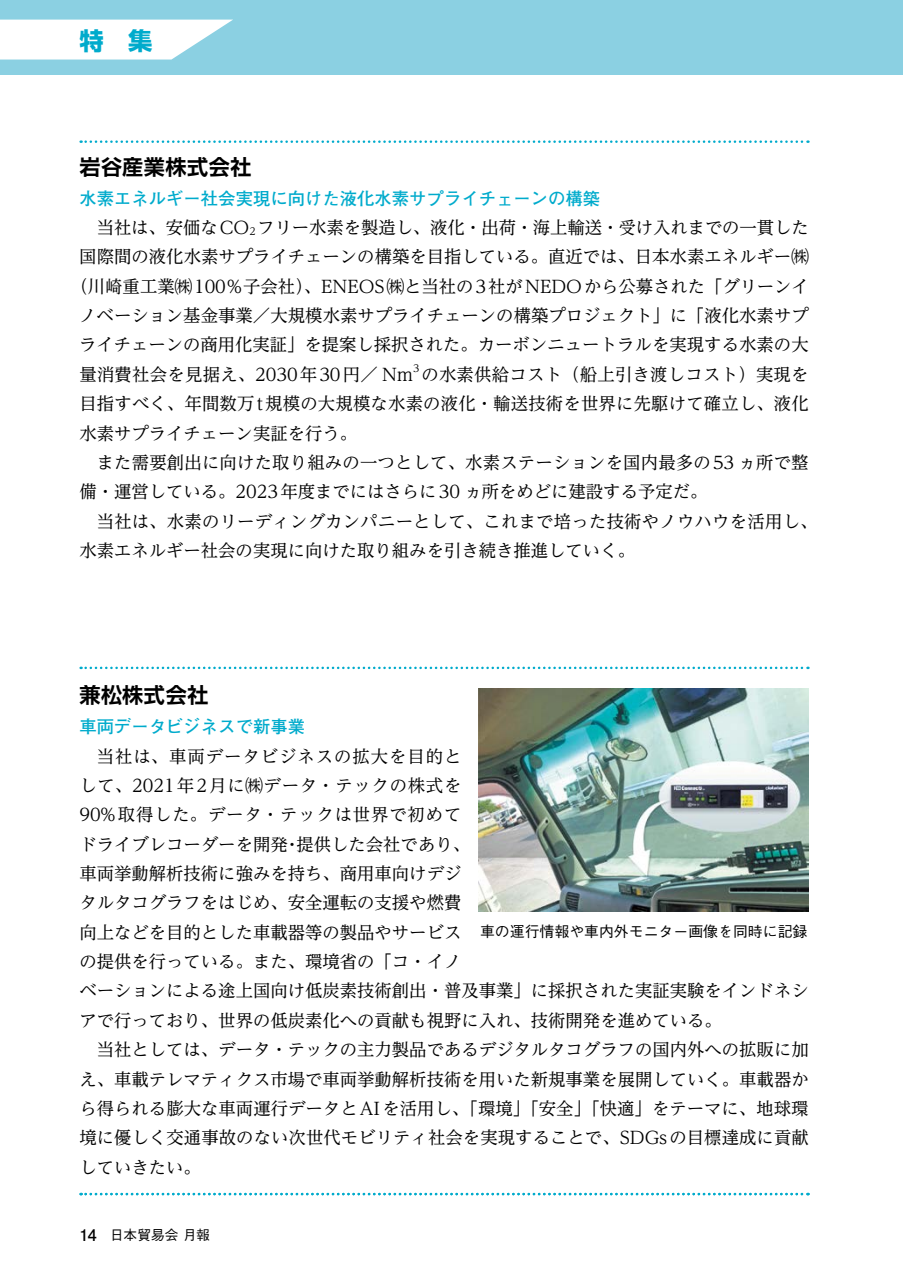
<style>
.page{position:relative;width:903px;height:1275px;background:#fff}
.page>*{position:absolute;margin:0;border:0;box-sizing:border-box;transform-origin:0 0}
.t1{font:700 24.32px "UD Shin Go Pr 6 N";color:#00abcc}
.t2{font:700 21px "Shin Go Pr 6 N De";letter-spacing:.03em;color:#000}
.t3{font:17.32px/29.4px "UD Reimin Pr 6 N";color:#000}
.t4{font:700 17.32px "Futo Go B101 Pr 6 N";color:#00abcc}
.t5{font:500 14.88px "Gothic BBB Pr 6 N";color:#000}
.t6{font:500 13.65px "Gothic BBB Pr 6 N";color:#000}
.t7{font:10.15px "UD Reimin Pr 6 N";color:#000}
.s1{font-size:10.15px}
.s2{font-family:"Futo Go B101 Pr 6 N";font-weight:700;font-size:16.1px}
</style>
<div class="page">
<div style="left:0;top:0;width:903px;height:74px;background:#8bd0e2"></div>
<svg style="left:0;top:20px;width:233px;height:40px;background:#eef8fa"></svg>
<svg style="left:81px;top:667px;width:727px;height:2px"></svg>
<svg style="left:81px;top:140px;width:727px;height:3px"></svg>
<svg style="left:81px;top:1193px;width:727px;height:2px"></svg>
<img style="left:479px;top:688px;width:330px;height:223px">
<h1 class="t1" style="left:79px;top:21px;width:74px">特　集</h1>
<p class="t2" style="left:79px;top:150px;width:174px">岩谷産業株式会社</p>
<p class="t4" style="left:79px;top:184px;width:522px">水素エネルギー社会実現に向けた液化水素サプライチェーンの構築</p>
<p class="t3" style="left:97px;top:212px;width:713px">当社は、安価なCO<span class="s1">2</span> フリー水素を製造し、液化・出荷・海上輸送・受け入れまでの一貫した</p>
<p class="t3" style="left:79px;top:242px;width:731px">国際間の液化水素サプライチェーンの構築を目指している。直近では、日本水素エネルギー㈱</p>
<p class="t3" style="left:71px;top:271px;width:740px">（川崎重工業㈱100％子会社）、ENEOS㈱と当社の3社がNEDOから公募された「グリーンイ</p>
<p class="t3" style="left:79px;top:300px;width:731px">ノベーション基金事業／大規模水素サプライチェーンの構築プロジェクト」に「液化水素サプ</p>
<p class="t3" style="left:79px;top:330px;width:731px">ライチェーンの商用化実証」を提案し採択された。カーボンニュートラルを実現する水素の大</p>
<p class="t3" style="left:79px;top:359px;width:335px">量消費社会を見据え、2030年30円／ Nm</p>
<p class="t7" style="left:413px;top:360px;width:8px">3</p>
<p class="t3" style="left:79px;top:359px;width:731px;text-align:justify;text-indent:342px">の水素供給コスト（船上引き渡しコスト）実現を目指すべく、年間数万t規模の大規模な水素の液化・輸送技術を世界に先駆けて確立し、液化水素サプライチェーン実証を行う。</p>
<p class="t3" style="left:79px;top:447px;width:731px;text-indent:17px">また需要創出に向けた取り組みの一つとして、水素ステーションを国内最多の53 ヵ所で整備・運営している。2023年度までにはさらに30 ヵ所をめどに建設する予定だ。</p>
<p class="t3" style="left:79px;top:506px;width:739px;text-indent:17px">当社は、水素のリーディングカンパニーとして、これまで培った技術やノウハウを活用し、水素エネルギー社会の実現に向けた取り組みを引き続き推進していく。</p>
<p class="t2" style="left:79px;top:678px;width:131px">兼松株式会社</p>
<p class="t4" style="left:79px;top:713px;width:227px">車両データビジネスで新事業</p>
<p class="t3" style="left:79px;top:741px;width:731px;text-indent:17px">当社は、車両データビジネスの拡大を目的と<br>して、2021年2月に㈱データ・テックの株式を<br>90%取得した。データ・テックは世界で初めて<br>ドライブレコーダーを開発・提供した会社であり、<br>車両挙動解析技術に強みを持ち、商用車向けデジ<br>タルタコグラフをはじめ、安全運転の支援や燃費<br>向上などを目的とした車載器等の製品やサービス<br>の提供を行っている。また、環境省の「コ・イノ<br>ベーションによる途上国向け低炭素技術創出・普及事業」に採択された実証実験をインドネシアで行っており、世界の低炭素化への貢献も視野に入れ、技術開発を進めている。</p>
<p class="t3" style="left:79px;top:1034px;width:731px;text-align:justify;text-indent:17px">当社としては、データ・テックの主力製品であるデジタルタコグラフの国内外への拡販に加え、車載テレマティクス市場で車両挙動解析技術を用いた新規事業を展開していく。車載器から得られる膨大な車両運行データとAIを活用し、「環境」「安全」「快適」をテーマに、地球環境に優しく交通事故のない次世代モビリティ社会を実現することで、SDGsの目標達成に貢献していきたい。</p>
<p class="t5" style="left:480px;top:919px;width:329px">車の運行情報や車内外モニター画像を同時に記録</p>
<p class="t6" style="left:79px;top:1224px;width:132px"><span class="s2">14</span>　日本貿易会 月報</p>
</div>
